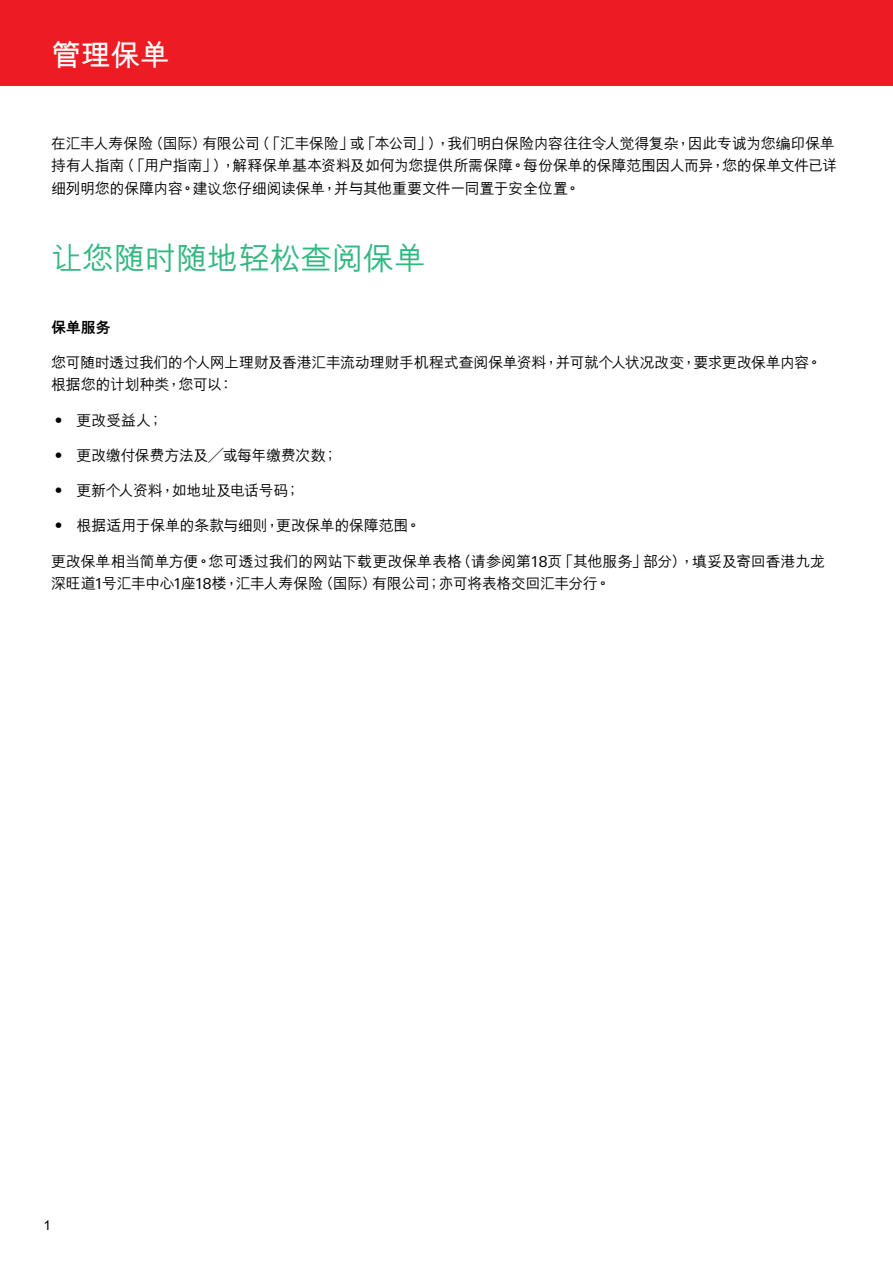
<style>
.page{position:relative;width:893px;height:1263px;background:#fff}
.page>*{position:absolute;margin:0;border:0;box-sizing:border-box;transform-origin:0 0}
.t1{font:500 31.5px "M Hei PR Cfor HSBC";letter-spacing:-.01em;color:#32b881}
.t2{font:700 30px "M Hei PR Cfor HSBC";color:#fff}
.t3{font:500 15px/22.5px "M Hei PR Cfor HSBC";letter-spacing:-.025em;color:#000}
.t4{font:800 15px "M Hei PR Cfor HSBC";color:#000}
.t5{font:500 13.5px "M Hei H Kfor HSBC";color:#000}
.s1{font-family:"M Hei H Kfor HSBC";font-weight:700}
.s2{font-family:"M Hei H Kfor HSBC"}
.s3{font-family:"Univers Nextfor HSBC";font-weight:400}
</style>
<div class="page">
<div style="left:0;top:0;width:893px;height:85px;background:#ed1c23"></div>
<h2 class="t2" style="left:51px;top:40px;width:121px">管理保单</h2>
<p class="t3" style="left:51px;top:132px;width:788px">在汇丰人寿保险（国际）有限公司（「汇丰保险」或「本公司」）<span class="s1">，</span>我们明白保险内容往往令人觉得复杂<span class="s1">，</span>因此专诚为您编印保单持有人指南（「用户指南」）<span class="s1">，</span>解释保单基本资料及如何为您提供所需保障<span class="s1">。</span>每份保单的保障范围因人而异<span class="s1">，</span>您的保单文件已详细列明您的保障内容<span class="s1">。</span>建议您仔细阅读保单<span class="s1">，</span>并与其他重要文件一同置于安全位置<span class="s1">。</span></p>
<h1 class="t1" style="left:51px;top:242px;width:376px">让您随时随地轻松查阅保单</h1>
<p class="t4" style="left:51px;top:319px;width:61px">保单服务</p>
<p class="t3" style="left:51px;top:351px;width:772px">您可随时透过我们的个人网上理财及香港汇丰流动理财手机程式查阅保单资料<span class="s1">，</span>并可就个人状况改变<span class="s1">，</span>要求更改保单内容<span class="s1">。</span>根据您的计划种类<span class="s1">，</span>您可以<span class="s1">：</span></p>
<p class="t3" style="left:51px;top:408px;width:114px"><span class="s2">•</span> 更改受益人<span class="s2">；</span></p>
<p class="t3" style="left:51px;top:444px;width:288px"><span class="s2">•</span> 更改缴付保费方法及／或每年缴费次数<span class="s2">；</span></p>
<p class="t3" style="left:51px;top:479px;width:251px"><span class="s2">•</span> 更新个人资料<span class="s1">，</span>如地址及电话号码<span class="s2">；</span></p>
<p class="t3" style="left:51px;top:514px;width:371px"><span class="s2">•</span> 根据适用于保单的条款与细则<span class="s1">，</span>更改保单的保障范围<span class="s1">。</span></p>
<p class="t3" style="left:51px;top:549px;width:776px">更改保单相当简单方便<span class="s1">。</span>您可透过我们的网站下载更改保单表格 （请参阅第<span class="s3">18</span>页「其他服务」部分）<span class="s1">，</span>填妥及寄回香港九龙深旺道<span class="s3">1</span>号汇丰中心<span class="s3">1</span>座<span class="s3">18</span>楼<span class="s1">，</span>汇丰人寿保险（国际）有限公司<span class="s2">；</span>亦可将表格交回汇丰分行<span class="s1">。</span></p>
<p class="t5" style="left:44px;top:1215px;width:9px">1</p>
</div>
